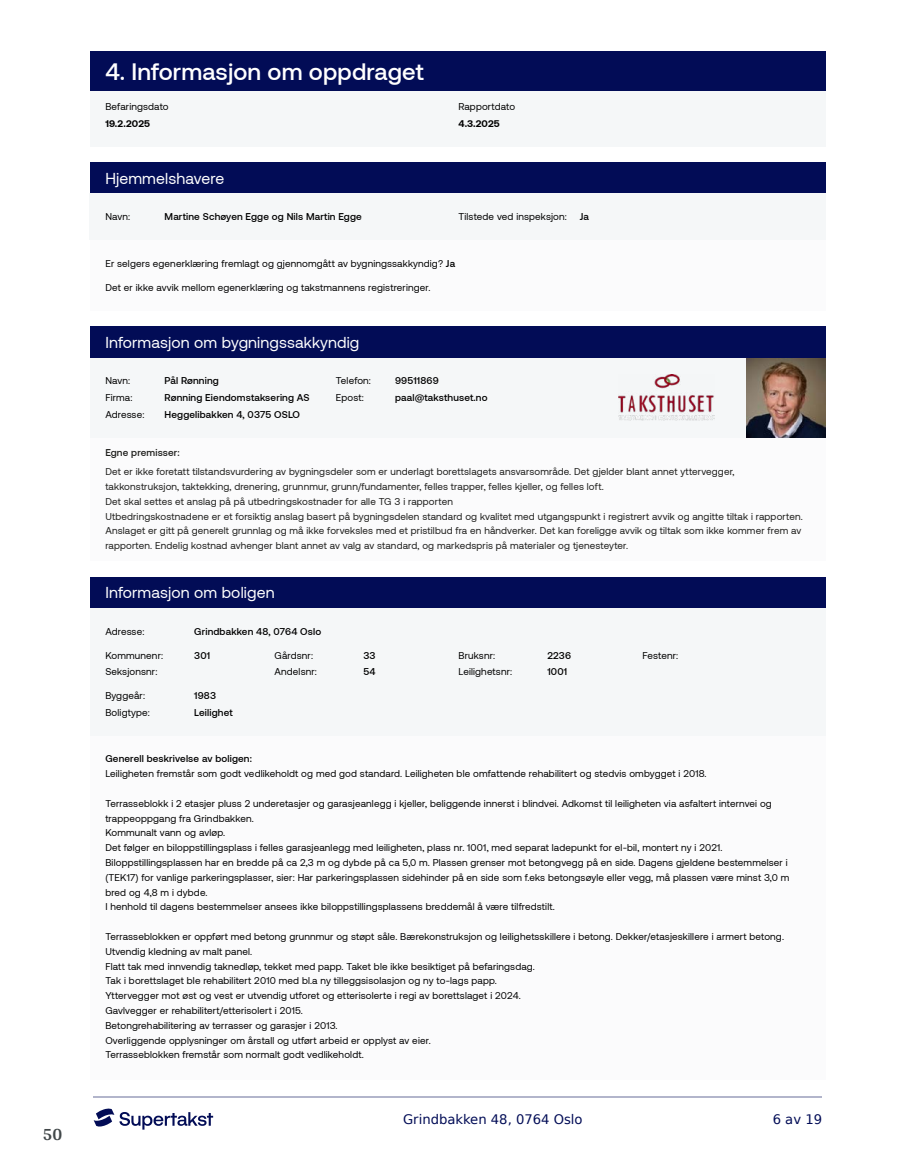
<style>
.page{position:relative;width:915px;height:1172px;background:#fff}
.page>*{position:absolute;margin:0;border:0;box-sizing:border-box;transform-origin:0 0}
.t1{font:500 23.7px "Aeonik";letter-spacing:.005em;color:#fff}
.t2{font:700 18px "Arya";color:#414749}
.t3{font:15.75px "Aeonik";letter-spacing:.01em;color:#fff}
.t4{font:13.2px "DejaVu Sans";color:#020c56}
.t5{font:9.9px/14.9px "Aeonik";letter-spacing:.015em;color:#000}
.t6{font:9.9px/14.9px "Aeonik";letter-spacing:.015em;color:#1d1d1b}
.t7{font:500 9.9px "Aeonik";letter-spacing:.015em;color:#000}
.t8{font:700 9.9px "Aeonik";letter-spacing:.015em;color:#000}
.t9{font:500 9.9px "Aeonik";letter-spacing:.015em;color:#1d1d1b}
.s1{font-weight:500}
</style>
<div class="page">
<hr style="left:93px;top:1097px;width:728px;height:1px;background:#b2b5cb">
<svg style="left:94px;top:1108px;width:119px;height:21px"></svg>
<div style="left:89px;top:52px;width:736px;height:39px;background:#020c56"></div>
<div style="left:89px;top:91px;width:736px;height:55px;background:#f5f7f8"></div>
<div style="left:89px;top:162px;width:736px;height:32px;background:#020c56"></div>
<div style="left:89px;top:194px;width:369px;height:46px;background:#f5f7f8"></div>
<div style="left:458px;top:194px;width:367px;height:46px;background:#f5f7f8"></div>
<div style="left:89px;top:240px;width:736px;height:32px;background:#f5f7f8"></div>
<div style="left:89px;top:272px;width:736px;height:38px;background:#f5f7f8"></div>
<div style="left:89px;top:326px;width:736px;height:32px;background:#020c56"></div>
<div style="left:89px;top:438px;width:736px;height:123px;background:#f5f7f8"></div>
<div style="left:89px;top:577px;width:736px;height:31px;background:#020c56"></div>
<div style="left:89px;top:608px;width:736px;height:128px;background:#f5f7f8"></div>
<div style="left:89px;top:736px;width:736px;height:344px;background:#f5f7f8"></div>
<div style="left:89px;top:358px;width:491px;height:80px;background:#f5f7f8"></div>
<div style="left:580px;top:358px;width:245px;height:80px;background:#f5f7f8"></div>
<img style="left:618px;top:374px;width:96px;height:47px">
<img style="left:746px;top:359px;width:79px;height:79px">
<h2 class="t2" style="left:43px;top:1123px;width:21px">50</h2>
<h1 class="t1" style="left:105px;top:59px;width:320px">4. Informasjon om oppdraget</h1>
<p class="t5" style="left:105px;top:99px;width:65px">Befaringsdato</p>
<p class="t5" style="left:458px;top:99px;width:58px">Rapportdato</p>
<p class="t8" style="left:105px;top:117px;width:46px">19.2.2025</p>
<p class="t8" style="left:458px;top:117px;width:43px">4.3.2025</p>
<h3 class="t3" style="left:105px;top:170px;width:120px">Hjemmelshavere</h3>
<p class="t5" style="left:105px;top:210px;width:26px">Navn:</p>
<p class="t7" style="left:164px;top:211px;width:199px">Martine Schøyen Egge og Nils Martin Egge</p>
<p class="t5" style="left:458px;top:210px;width:110px">Tilstede ved inspeksjon:</p>
<p class="t7" style="left:579px;top:211px;width:11px">Ja</p>
<p class="t5" style="left:105px;top:256px;width:351px">Er selgers egenerklæring fremlagt og gjennomgått av bygningssakkyndig? <span class="s1">Ja</span></p>
<p class="t5" style="left:105px;top:280px;width:326px">Det er ikke avvik mellom egenerklæring og takstmannens registreringer.</p>
<h3 class="t3" style="left:105px;top:334px;width:255px">Informasjon om bygningssakkyndig</h3>
<p class="t5" style="left:105px;top:373px;width:26px">Navn:</p>
<p class="t7" style="left:164px;top:375px;width:56px">Pål Rønning</p>
<p class="t5" style="left:336px;top:373px;width:37px">Telefon:</p>
<p class="t7" style="left:395px;top:375px;width:45px">99511869</p>
<p class="t5" style="left:105px;top:390px;width:29px">Firma:</p>
<p class="t7" style="left:164px;top:392px;width:146px">Rønning Eiendomstaksering AS</p>
<p class="t5" style="left:336px;top:390px;width:30px">Epost:</p>
<p class="t7" style="left:395px;top:392px;width:94px">paal@taksthuset.no</p>
<p class="t5" style="left:105px;top:407px;width:41px">Adresse:</p>
<p class="t7" style="left:164px;top:409px;width:137px">Heggelibakken 4, 0375 OSLO</p>
<p class="t9" style="left:105px;top:447px;width:76px">Egne premisser:</p>
<p class="t6" style="left:105px;top:464px;width:698px">Det er ikke foretatt tilstandsvurdering av bygningsdeler som er underlagt borettslagets ansvarsområde. Det gjelder blant annet yttervegger, takkonstruksjon, taktekking, drenering, grunnmur, grunn/fundamenter, felles trapper, felles kjeller, og felles loft.<br>Det skal settes et anslag på på utbedringskostnader for alle TG 3 i rapporten<br>Utbedringskostnadene er et forsiktig anslag basert på bygningsdelen standard og kvalitet med utgangspunkt i registrert avvik og angitte tiltak i rapporten.<br>Anslaget er gitt på generelt grunnlag og må ikke forveksles med et pristilbud fra en håndverker. Det kan foreligge avvik og tiltak som ikke kommer frem av rapporten. Endelig kostnad avhenger blant annet av valg av standard, og markedspris på materialer og tjenesteyter.</p>
<h3 class="t3" style="left:105px;top:584px;width:171px">Informasjon om boligen</h3>
<p class="t5" style="left:105px;top:624px;width:41px">Adresse:</p>
<p class="t7" style="left:194px;top:626px;width:128px">Grindbakken 48, 0764 Oslo</p>
<p class="t5" style="left:105px;top:648px;width:59px">Kommunenr:</p>
<p class="t7" style="left:194px;top:650px;width:17px">301</p>
<p class="t5" style="left:274px;top:648px;width:40px">Gårdsnr:</p>
<p class="t7" style="left:363px;top:650px;width:14px">33</p>
<p class="t5" style="left:458px;top:648px;width:38px">Bruksnr:</p>
<p class="t7" style="left:547px;top:650px;width:25px">2236</p>
<p class="t5" style="left:642px;top:648px;width:37px">Festenr:</p>
<p class="t5" style="left:105px;top:665px;width:54px">Seksjonsnr:</p>
<p class="t5" style="left:274px;top:665px;width:44px">Andelsnr:</p>
<p class="t7" style="left:363px;top:666px;width:14px">54</p>
<p class="t5" style="left:458px;top:665px;width:55px">Leilighetsnr:</p>
<p class="t7" style="left:547px;top:666px;width:21px">1001</p>
<p class="t5" style="left:105px;top:688px;width:41px">Byggeår:</p>
<p class="t7" style="left:194px;top:690px;width:23px">1983</p>
<p class="t5" style="left:105px;top:705px;width:46px">Boligtype:</p>
<p class="t7" style="left:194px;top:707px;width:40px">Leilighet</p>
<p class="t7" style="left:105px;top:753px;width:148px">Generell beskrivelse av boligen:</p>
<p class="t5" style="left:105px;top:766px;width:602px">Leiligheten fremstår som godt vedlikeholdt og med god standard. Leiligheten ble omfattende rehabilitert og stedvis ombygget i 2018.</p>
<p class="t5" style="left:105px;top:796px;width:685px">Terrasseblokk i 2 etasjer pluss 2 underetasjer og garasjeanlegg i kjeller, beliggende innerst i blindvei. Adkomst til leiligheten via asfaltert internvei og trappeoppgang fra Grindbakken.<br>Kommunalt vann og avløp.<br>Det følger en biloppstillingsplass i felles garasjeanlegg med leiligheten, plass nr. 1001, med separat ladepunkt for el-bil, montert ny i 2021.<br>Biloppstillingsplassen har en bredde på ca 2,3 m og dybde på ca 5,0 m. Plassen grenser mot betongvegg på en side. Dagens gjeldene bestemmelser i (TEK17) for vanlige parkeringsplasser, sier: Har parkeringsplassen sidehinder på en side som f.eks betongsøyle eller vegg, må plassen være minst 3,0 m bred og 4,8 m i dybde.<br>I henhold til dagens bestemmelser ansees ikke biloppstillingsplassens breddemål å være tilfredstilt.</p>
<p class="t5" style="left:105px;top:929px;width:680px">Terrasseblokken er oppført med betong grunnmur og støpt såle. Bærekonstruksjon og leilighetsskillere i betong. Dekker/etasjeskillere i armert betong.<br>Utvendig kledning av malt panel.<br>Flatt tak med innvendig taknedløp, tekket med papp. Taket ble ikke besiktiget på befaringsdag.<br>Tak i borettslaget ble rehabilitert 2010 med bl.a ny tilleggsisolasjon og ny to-lags papp.<br>Yttervegger mot øst og vest er utvendig utforet og etterisolerte i regi av borettslaget i 2024.<br>Gavlvegger er rehabilitert/etterisolert i 2015.<br>Betongrehabilitering av terrasser og garasjer i 2013.<br>Overliggende opplysninger om årstall og utført arbeid er opplyst av eier.<br>Terrasseblokken fremstår som normalt godt vedlikeholdt.</p>
<h3 class="t4" style="left:403px;top:1108px;width:181px">Grindbakken 48, 0764 Oslo</h3>
<h3 class="t4" style="left:772px;top:1108px;width:51px">6 av 19</h3>
</div>
